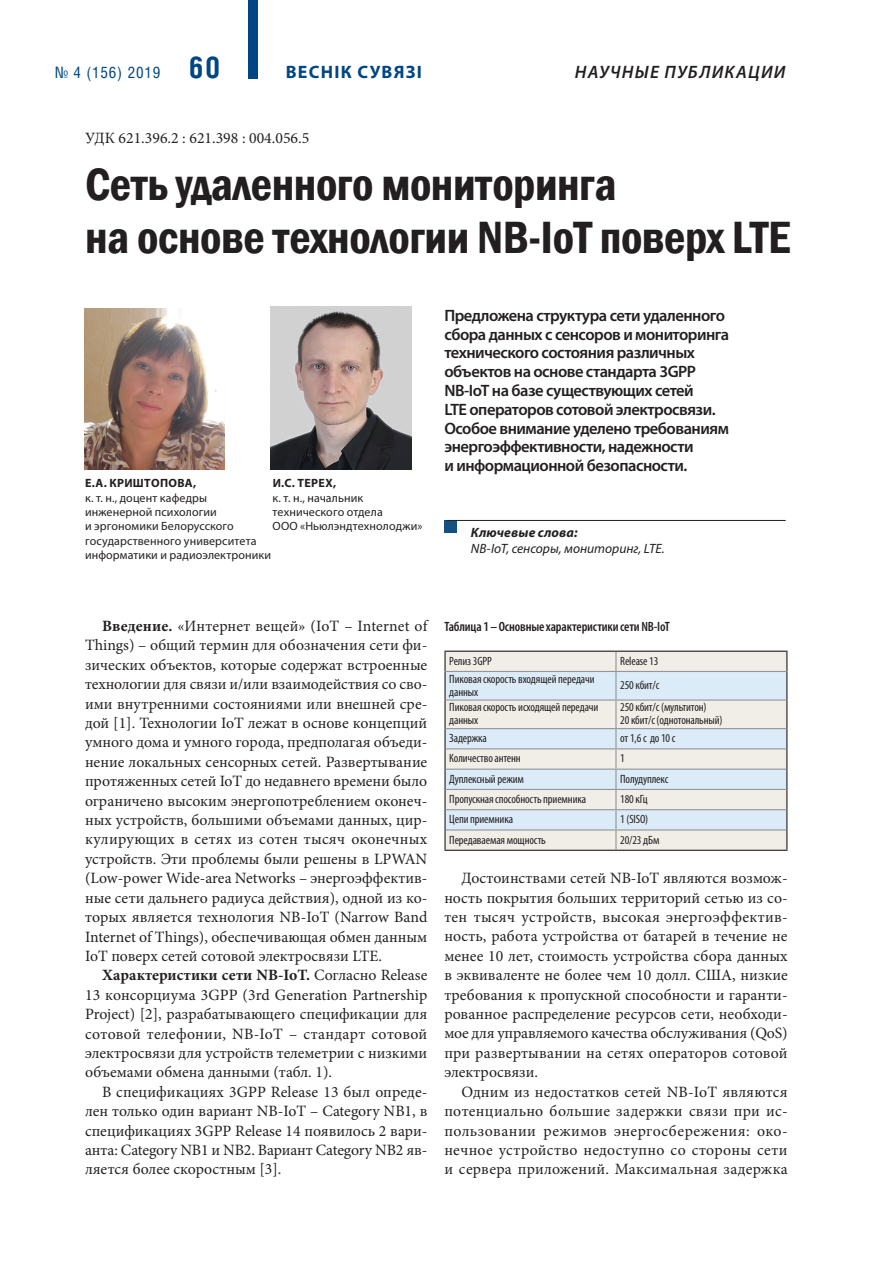
<style>
.page{position:relative;width:893px;height:1263px;background:#fff}
.page>*{position:absolute;margin:0;border:0;box-sizing:border-box;transform-origin:0 0}
.t1{font:600 condensed 46.5px/52.9px "Franklin Gothic";letter-spacing:-.01em;color:#231f20}
.t2{font:italic 600 18px "Myriad Pro";letter-spacing:.07em;color:#231f20}
.t3{font:700 18px "Myriad Pro";letter-spacing:.07em;color:#004684}
.t4{font:600 16.5px/18.8px "Myriad Pro";letter-spacing:-.03em;color:#231f20}
.t5{font:15.75px/19.4px "Minion Pro";color:#231f20;text-align:justify}
.t6{font:15.75px "Helios Cond C";letter-spacing:.05em;color:#004684}
.t7{font:600 condensed 13.5px "Myriad Pro";letter-spacing:-.01em;color:#231f20}
.t8{font:italic 13.5px "Myriad Pro";color:#231f20}
.t9{font:italic 700 13.5px "Myriad Pro";letter-spacing:.01em;color:#231f20}
.t10{font:condensed 12px/13.2px "Myriad Pro";letter-spacing:-.01em;color:#231f20}
.t11{font:12px/14.4px "Myriad Pro";letter-spacing:.01em;color:#231f20}
.t12{font:700 12px "Myriad Pro";letter-spacing:.03em;color:#231f20}
.s1{font-weight:700;font-size:30px}
.s2{font-weight:700}
</style>
<div class="page">
<div style="left:248px;top:0;width:10px;height:78px;background:#004684"></div>
<img style="left:84px;top:308px;width:141px;height:162px">
<img style="left:271px;top:306px;width:140px;height:164px">
<div style="left:444px;top:520px;width:13px;height:13px;background:#155082"></div>
<hr style="left:447px;top:520px;width:339px;height:1px;background:#231f20">
<svg style="left:446px;top:652px;width:340px;height:198px;background:#ede9e4"></svg>
<svg style="left:446px;top:672px;width:340px;height:157px;background:#e3eaef"></svg>
<hr style="left:444px;top:651px;width:172px;height:1px;background:#231f20">
<svg style="left:444px;top:652px;width:2px;height:19px"></svg>
<hr style="left:616px;top:651px;width:171px;height:1px;background:#231f20">
<hr style="left:444px;top:671px;width:2px;height:29px;background:#231f20">
<hr style="left:444px;top:700px;width:2px;height:29px;background:#231f20">
<hr style="left:444px;top:729px;width:2px;height:20px;background:#231f20">
<hr style="left:444px;top:749px;width:2px;height:20px;background:#231f20">
<hr style="left:444px;top:769px;width:2px;height:20px;background:#231f20">
<hr style="left:444px;top:789px;width:2px;height:21px;background:#231f20">
<hr style="left:444px;top:810px;width:2px;height:20px;background:#231f20">
<hr style="left:444px;top:830px;width:2px;height:20px;background:#231f20">
<svg style="left:786px;top:652px;width:1px;height:198px"></svg>
<hr style="left:444px;top:850px;width:172px;height:1px;background:#231f20">
<hr style="left:616px;top:850px;width:171px;height:1px;background:#231f20">
<svg style="left:615px;top:652px;width:2px;height:19px"></svg>
<hr style="left:446px;top:671px;width:170px;height:1px;background:#939598">
<hr style="left:616px;top:671px;width:170px;height:1px;background:#939598">
<hr style="left:615px;top:672px;width:2px;height:27px;background:#939598">
<hr style="left:446px;top:699px;width:170px;height:2px;background:#939598">
<hr style="left:616px;top:699px;width:170px;height:2px;background:#939598">
<hr style="left:615px;top:701px;width:2px;height:27px;background:#939598">
<hr style="left:446px;top:728px;width:170px;height:1px;background:#939598">
<hr style="left:616px;top:728px;width:170px;height:1px;background:#939598">
<svg style="left:615px;top:729px;width:2px;height:19px"></svg>
<hr style="left:446px;top:748px;width:170px;height:1px;background:#939598">
<hr style="left:616px;top:748px;width:170px;height:1px;background:#939598">
<hr style="left:615px;top:749px;width:2px;height:20px;background:#939598">
<hr style="left:446px;top:769px;width:170px;height:1px;background:#939598">
<hr style="left:616px;top:769px;width:170px;height:1px;background:#939598">
<hr style="left:446px;top:789px;width:170px;height:1px;background:#939598">
<hr style="left:616px;top:789px;width:170px;height:1px;background:#939598">
<hr style="left:446px;top:809px;width:170px;height:1px;background:#939598">
<hr style="left:616px;top:809px;width:170px;height:1px;background:#939598">
<svg style="left:615px;top:770px;width:2px;height:59px"></svg>
<hr style="left:446px;top:829px;width:170px;height:1px;background:#939598">
<hr style="left:616px;top:829px;width:170px;height:1px;background:#939598">
<hr style="left:615px;top:830px;width:2px;height:20px;background:#939598">
<p class="t6" style="left:55px;top:63px;width:167px">№ 4 (156) 2019 <span class="s1">60</span></p>
<p class="t3" style="left:286px;top:61px;width:138px">ВЕСНIК СУВЯЗI</p>
<p class="t2" style="left:575px;top:61px;width:212px">НАУЧНЫЕ ПУБЛИКАЦИИ</p>
<p class="t5" style="left:85px;top:128px;width:226px">УДК 621.396.2 : 621.398 : 004.056.5</p>
<h1 class="t1" style="left:85px;top:157px;width:707px">Сеть удаленного мониторинга<br>на основе технологии NB-IoT поверх LTE</h1>
<p class="t12" style="left:85px;top:475px;width:113px">Е.А. КРИШТОПОВА,</p>
<p class="t11" style="left:85px;top:490px;width:188px">к. т. н., доцент кафедры инженерной психологии<br>и эргономики Белорусского государственного университета информатики и радиоэлектроники</p>
<p class="t12" style="left:273px;top:475px;width:65px">И.С. ТЕРЕХ,</p>
<p class="t11" style="left:273px;top:490px;width:151px">к. т. н., начальник технического отдела<br>ООО «Ньюлэндтехнолоджи»</p>
<p class="t4" style="left:444px;top:305px;width:286px">Предложена структура сети удаленного сбора данных с сенсоров и мониторинга технического состояния различных объектов на основе стандарта 3GPP NB-IoT на базе существующих сетей<br>LTE операторов сотовой электросвязи.<br>Особое внимание уделено требованиям энергоэффективности, надежности<br>и информационной безопасности.</p>
<p class="t9" style="left:471px;top:523px;width:108px">Ключевые слова:</p>
<p class="t8" style="left:471px;top:540px;width:196px">NB-IoT, сенсоры, мониторинг, LTE.</p>
<p class="t5" style="left:85px;top:616px;width:344px;text-indent:17px"><span class="s2">Введение.</span> «Интернет вещей» (IoT – Internet of Things) – общий термин для обозначения сети фи&shy;зических объектов, которые содержат встроенные технологии для связи и/или взаимодействия со сво&shy;ими внутренними состояниями или внешней сре&shy;дой [1]. Технологии IoT лежат в основе концепций умного дома и умного города, предполагая объеди&shy;нение локальных сенсорных сетей. Развертывание протяженных сетей IoT до недавнего времени было ограничено высоким энергопотреблением оконеч&shy;ных устройств, большими объемами данных, цир&shy;кулирующих в сетях из сотен тысяч оконечных устройств. Эти проблемы были решены в LPWAN (Low-power Wide-area Networks – энергоэффектив&shy;ные сети дальнего радиуса действия), одной из ко&shy;торых является технология NB-IoT (Narrow Band Internet of Things), обеспечивающая обмен данным IoT поверх сетей сотовой электросвязи LTE.</p>
<p class="t5" style="left:85px;top:966px;width:344px;text-indent:17px"><span class="s2">Характеристики сети NB-IoT.</span> Согласно Release 13 консорциума 3GPP (3rd Generation Partnership Project) [2], разрабатывающего спецификации для сотовой телефонии, NB-IoT – стандарт сотовой электросвязи для устройств телеметрии с низкими объемами обмена данными (табл. 1).</p>
<p class="t5" style="left:85px;top:1082px;width:344px;text-indent:17px">В спецификациях 3GPP Release 13 был опреде&shy;лен только один вариант NB-IoT – Category NB1, в спецификациях 3GPP Release 14 появилось 2 вари&shy;анта: Category NB1 и NB2. Вариант Category NB2 яв&shy;ляется более скоростным [3].</p>
<p class="t7" style="left:444px;top:618px;width:227px">Таблица 1 – Основные характеристики сети NB-IoT</p>
<p class="t10" style="left:449px;top:654px;width:44px">Релиз 3GPP</p>
<p class="t10" style="left:620px;top:654px;width:40px">Release 13</p>
<p class="t10" style="left:449px;top:672px;width:147px">Пиковая скорость входящей передачи данных</p>
<p class="t10" style="left:620px;top:678px;width:41px">250 кбит/с</p>
<p class="t10" style="left:449px;top:700px;width:151px">Пиковая скорость исходящей передачи данных</p>
<p class="t10" style="left:620px;top:700px;width:104px">250 кбит/с (мультитон)<br>20 кбит/с (однотональный)</p>
<p class="t10" style="left:449px;top:731px;width:39px">Задержка</p>
<p class="t10" style="left:620px;top:731px;width:57px">от 1,6 с до 10 с</p>
<p class="t10" style="left:449px;top:752px;width:73px">Количество антенн</p>
<p class="t10" style="left:620px;top:752px;width:6px">1</p>
<p class="t10" style="left:449px;top:772px;width:76px">Дуплексный режим</p>
<p class="t10" style="left:620px;top:772px;width:50px">Полудуплекс</p>
<p class="t10" style="left:449px;top:792px;width:138px">Пропускная способность приемника</p>
<p class="t10" style="left:620px;top:792px;width:29px">180 кГц</p>
<p class="t10" style="left:449px;top:812px;width:65px">Цепи приемника</p>
<p class="t10" style="left:620px;top:812px;width:30px">1 (SISO)</p>
<p class="t10" style="left:449px;top:833px;width:98px">Передаваемая мощность</p>
<p class="t10" style="left:620px;top:833px;width:41px">20/23 дБм</p>
<p class="t5" style="left:444px;top:868px;width:345px;text-indent:17px">Достоинствами сетей NB-IoT являются возмож&shy;ность покрытия больших территорий сетью из со&shy;тен тысяч устройств, высокая энергоэффектив&shy;ность, работа устройства от батарей в течение не менее 10 лет, стоимость устройства сбора данных в эквиваленте не более чем 10 долл. США, низкие требования к пропускной способности и гаранти&shy;рованное распределение ресурсов сети, необходи&shy;мое для управляемого качества обслуживания (QoS) при развертывании на сетях операторов сотовой электросвязи.</p>
<p class="t5" style="left:444px;top:1082px;width:345px;text-indent:17px">Одним из недостатков сетей NB-IoT являются потенциально большие задержки связи при ис&shy;пользовании режимов энергосбережения: око&shy;нечное устройство недоступно со стороны сети и сервера приложений. Максимальная задержка</p>
</div>
